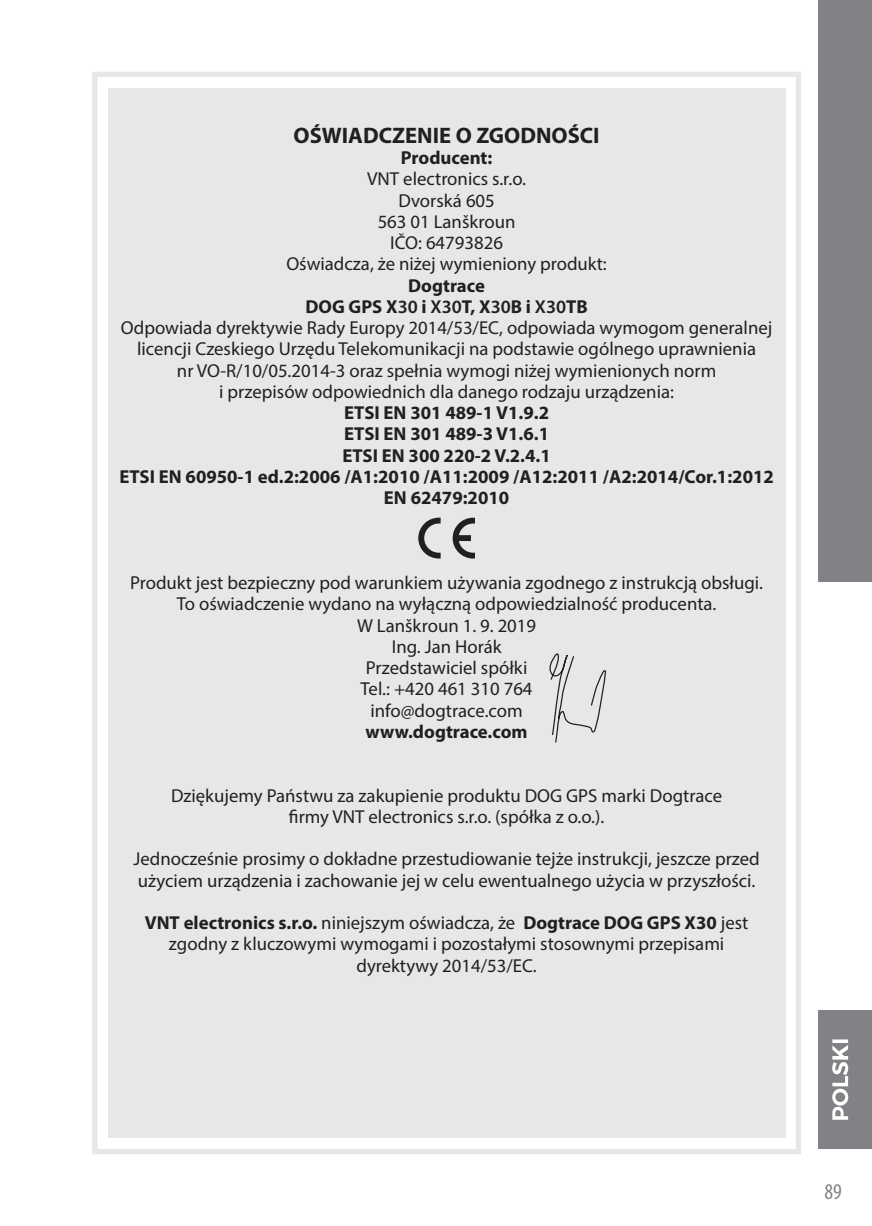
<style>
.page{position:relative;width:872px;height:1226px;background:#fff}
.page>*{position:absolute;margin:0;border:0;box-sizing:border-box;transform-origin:0 0}
.t1{font:700 22.5px "Myriad Pro";color:#231f20}
.t2{font:condensed 22.5px "Myriad Pro";color:#808285}
.t3{font:18.75px/21.2px "Myriad Pro";color:#231f20;text-align:center}
.t4{font:700 18.75px "Myriad Pro";color:#231f20}
.s1{font-weight:600}
.s2{font-weight:700}
</style>
<div class="page">
<div style="left:819px;top:1011px;width:53px;height:138px;background:#808285"></div>
<svg style="left:832px;top:1039px;width:16px;height:81px"></svg>
<div style="left:819px;top:0;width:53px;height:582px;background:#808285"></div>
<div style="left:108px;top:88px;width:677px;height:1050px;background:#e6e7e9"></div>
<svg style="left:549px;top:653px;width:58px;height:90px"></svg>
<svg style="left:418px;top:518px;width:22px;height:41px"></svg>
<svg style="left:452px;top:518px;width:23px;height:41px"></svg>
<div style="left:92px;top:72px;width:709px;height:1082px;border:5px solid #e6e7e9"></div>
<p class="t1" style="left:294px;top:121px;width:307px">OŚWIADCZENIE O ZGODNOŚCI</p>
<p class="t4" style="left:401px;top:146px;width:93px">Producent:</p>
<p class="t3" style="left:367px;top:168px;width:160px">VNT electronics s.r.o.</p>
<p class="t3" style="left:398px;top:189px;width:98px">Dvorská 605</p>
<p class="t3" style="left:378px;top:211px;width:139px">563 01 Lanškroun</p>
<p class="t3" style="left:390px;top:232px;width:114px">IČO: 64793826</p>
<p class="t3" style="left:286px;top:253px;width:322px">Oświadcza, że niżej wymieniony produkt:</p>
<p class="t4" style="left:408px;top:273px;width:78px">Dogtrace</p>
<p class="t4" style="left:305px;top:294px;width:284px">DOG GPS X<span class="s1">30</span> i <span class="s1">X30</span>T, X<span class="s1">30</span>B i <span class="s1">X30</span>TB</p>
<p class="t3" style="left:121px;top:317px;width:653px">Odpowiada dyrektywie Rady Europy 2014/53/EC, odpowiada wymogom generalnej licencji Czeskiego Urzędu Telekomunikacji na podstawie ogólnego uprawnienia</p>
<p class="t3" style="left:177px;top:359px;width:541px">nr VO-R/10/05.2014-3 oraz spełnia wymogi niżej wymienionych norm</p>
<p class="t3" style="left:219px;top:381px;width:456px">i przepisów odpowiednich dla danego rodzaju urządzenia:</p>
<p class="t4" style="left:344px;top:401px;width:206px">ETSI EN 301 489-1 V1.9.2</p>
<p class="t4" style="left:344px;top:422px;width:206px">ETSI EN 301 489-3 V1.6.1</p>
<p class="t4" style="left:342px;top:443px;width:210px">ETSI EN 300 220-2 V.2.4.1</p>
<p class="t4" style="left:119px;top:464px;width:656px">ETSI EN 60950-1 ed.2:2006 /A1:2010 /A11:2009 /A12:2011 /A2:2014/Cor.1:2012</p>
<p class="t4" style="left:384px;top:486px;width:127px">EN 62479:2010</p>
<p class="t3" style="left:130px;top:572px;width:634px">Produkt jest bezpieczny pod warunkiem używania zgodnego z instrukcją obsługi.</p>
<p class="t3" style="left:177px;top:593px;width:541px">To oświadczenie wydano na wyłączną odpowiedzialność producenta.</p>
<p class="t3" style="left:357px;top:614px;width:181px">W Lanškroun 1. 9. 2019</p>
<p class="t3" style="left:392px;top:636px;width:111px">Ing. Jan Horák</p>
<p class="t3" style="left:366px;top:657px;width:163px">Przedstawiciel spółki</p>
<p class="t3" style="left:361px;top:678px;width:173px">Tel.: +420 461 310 764</p>
<p class="t3" style="left:370px;top:699px;width:154px">info@dogtrace.com</p>
<p class="t4" style="left:365px;top:719px;width:164px">www.dogtrace.com</p>
<p class="t3" style="left:171px;top:784px;width:552px">Dziękujemy Państwu za zakupienie produktu DOG GPS marki Dogtrace</p>
<p class="t3" style="left:289px;top:806px;width:317px">firmy VNT electronics s.r.o. (spółka z o.o.).</p>
<p class="t3" style="left:133px;top:848px;width:628px;text-align:left">Jednocześnie prosimy o dokładne przestudiowanie tejże instrukcji, jeszcze przed użyciem urządzenia i zachowanie jej w celu ewentualnego użycia w przyszłości.</p>
<p class="t3" style="left:145px;top:912px;width:605px"><span class="s2">VNT electronics s.r.o.</span> niniejszym oświadcza, że <span class="s2">Dogtrace DOG GPS X30</span> jest zgodny z kluczowymi wymogami i pozostałymi stosownymi przepisami</p>
<p class="t3" style="left:356px;top:954px;width:182px">dyrektywy 2014/53/EC.</p>
<p class="t2" style="left:824px;top:1178px;width:19px">89</p>
</div>
